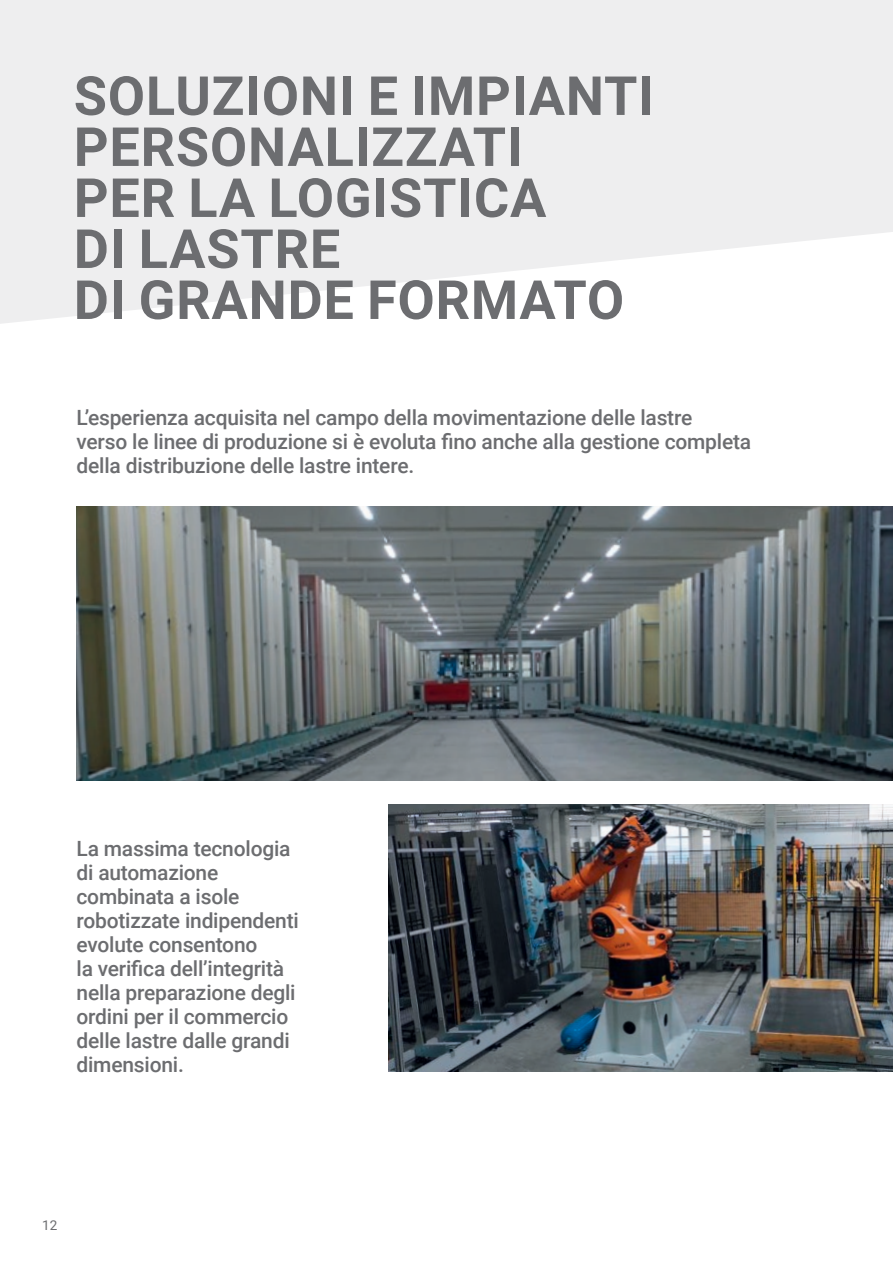
<style>
.page{position:relative;width:893px;height:1263px;background:#fff}
.page>*{position:absolute;margin:0;border:0;box-sizing:border-box;transform-origin:0 0}
.t1{font:700 54px/51px "Roboto";letter-spacing:.015em;color:#6c6d70}
.t2{font:500 21px/24px "Roboto";letter-spacing:-.01em;color:#6c6d70}
.t3{font:13.5px "Roboto";color:#6c6d70}
</style>
<div class="page">
<svg style="left:0;top:0;width:893px;height:324px;background:#f0f0f1"></svg>
<img style="left:77px;top:506px;width:816px;height:274px">
<img style="left:388px;top:804px;width:505px;height:268px">
<p class="t1" style="left:74px;top:68px;width:582px">SOLUZIONI E IMPIANTI<br>PERSONALIZZATI<br>PER LA LOGISTICA<br>DI LASTRE<br>DI GRANDE FORMATO</p>
<p class="t2" style="left:77px;top:405px;width:676px">L’esperienza acquisita nel campo della movimentazione delle lastre<br>verso le linee di produzione si è evoluta fino anche alla gestione completa della distribuzione delle lastre intere.</p>
<p class="t2" style="left:77px;top:836px;width:224px">La massima tecnologia di automazione combinata a isole robotizzate indipendenti evolute consentono<br>la verifica dell’integrità nella preparazione degli ordini per il commercio delle lastre dalle grandi dimensioni.</p>
<p class="t3" style="left:42px;top:1215px;width:17px">12</p>
</div>
